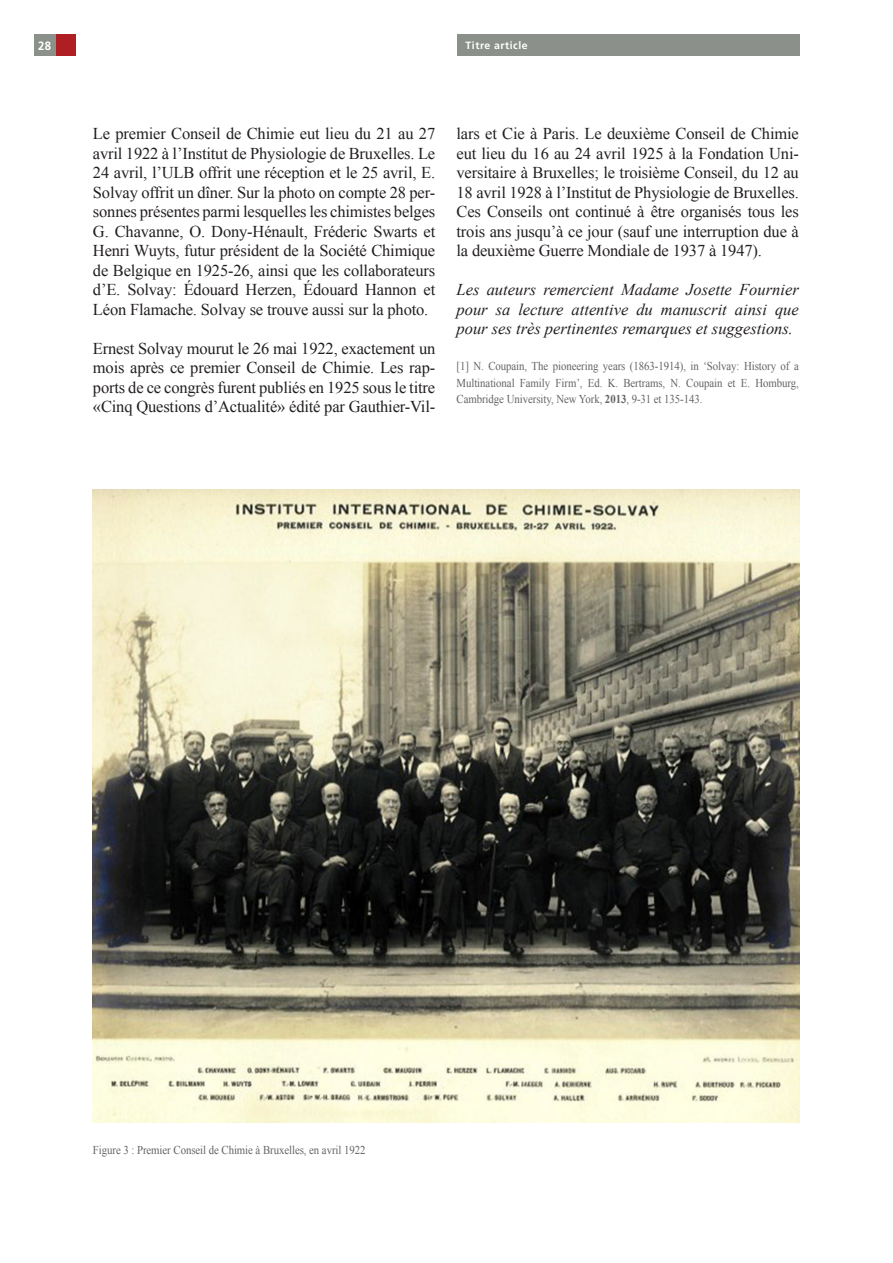
<style>
.page{position:relative;width:893px;height:1263px;background:#fff}
.page>*{position:absolute;margin:0;border:0;box-sizing:border-box;transform-origin:0 0}
.t1{font:16.5px/19.5px "Times New Roman";letter-spacing:-.01em;color:#231f20;text-align:justify}
.t2{font:italic 16.5px/19.5px "Times New Roman";color:#231f20;text-align:justify}
.LÉGENDE{font:12px/16.5px "Times New Roman";letter-spacing:-.005em;color:#636366;text-align:justify;scale:.9 1}
.titre{font:700 12px "Frutiger";color:#fff;scale:.95 1}
.t3{font:700 10.5px "Frutiger";letter-spacing:.05em;color:#fff}
.s1{font-weight:700}
</style>
<div class="page">
<div style="left:457px;top:34px;width:342px;height:21px;background:#8b908a"></div>
<div style="left:55px;top:34px;width:21px;height:22px;background:#ae1e22"></div>
<div style="left:34px;top:34px;width:21px;height:22px;background:#8b908a"></div>
<img style="left:92px;top:489px;width:707px;height:634px">
<p class="titre" style="left:38px;top:38px;width:15px">28</p>
<p class="t3" style="left:466px;top:39px;width:64px">Titre article</p>
<p class="t1" style="left:93px;top:123px;width:344px">Le premier Conseil de Chimie eut lieu du 21 au 27 avril 1922 à l’Institut de Physiologie de Bruxelles. Le 24 avril, l’ULB offrit une réception et le 25 avril, E.<br>Solvay offrit un dîner. Sur la photo on compte 28 per&shy;sonnes présentes parmi lesquelles les chimistes belges G. Chavanne, O. Dony-Hénault, Fréderic Swarts et Henri Wuyts, futur président de la Société Chimique de Belgique en 1925-26, ainsi que les collaborateurs d’E. Solvay: Édouard Herzen, Édouard Hannon et Léon Flamache. Solvay se trouve aussi sur la photo.</p>
<p class="t1" style="left:93px;top:338px;width:344px">Ernest Solvay mourut le 26 mai 1922, exactement un mois après ce premier Conseil de Chimie. Les rap&shy;ports de ce congrès furent publiés en 1925 sous le titre «Cinq Questions d’Actualité» édité par Gauthier-Vil-</p>
<p class="t1" style="left:456px;top:123px;width:344px">lars et Cie à Paris. Le deuxième Conseil de Chimie eut lieu du 16 au 24 avril 1925 à la Fondation Uni&shy;versitaire à Bruxelles; le troisième Conseil, du 12 au 18 avril 1928 à l’Institut de Physiologie de Bruxelles.<br>Ces Conseils ont continué à être organisés tous les trois ans jusqu’à ce jour (sauf une interruption due à la deuxième Guerre Mondiale de 1937 à 1947).</p>
<p class="t2" style="left:456px;top:279px;width:344px">Les auteurs remercient Madame Josette Fournier pour sa lecture attentive du manuscrit ainsi que pour ses très pertinentes remarques et suggestions.</p>
<p class="LÉGENDE" style="left:456px;top:358px;width:382px">[1] N. Coupain, The pioneering years (1863-1914), in ‘Solvay: History of a Multinational Family Firm’, Ed. K. Bertrams, N. Coupain et E. Homburg, Cambridge University, New York, <span class="s1">2013</span>, 9-31 et 135-143.</p>
<p class="LÉGENDE" style="left:93px;top:1142px;width:304px">Figure 3 : Premier Conseil de Chimie à Bruxelles, en avril 1922</p>
</div>
